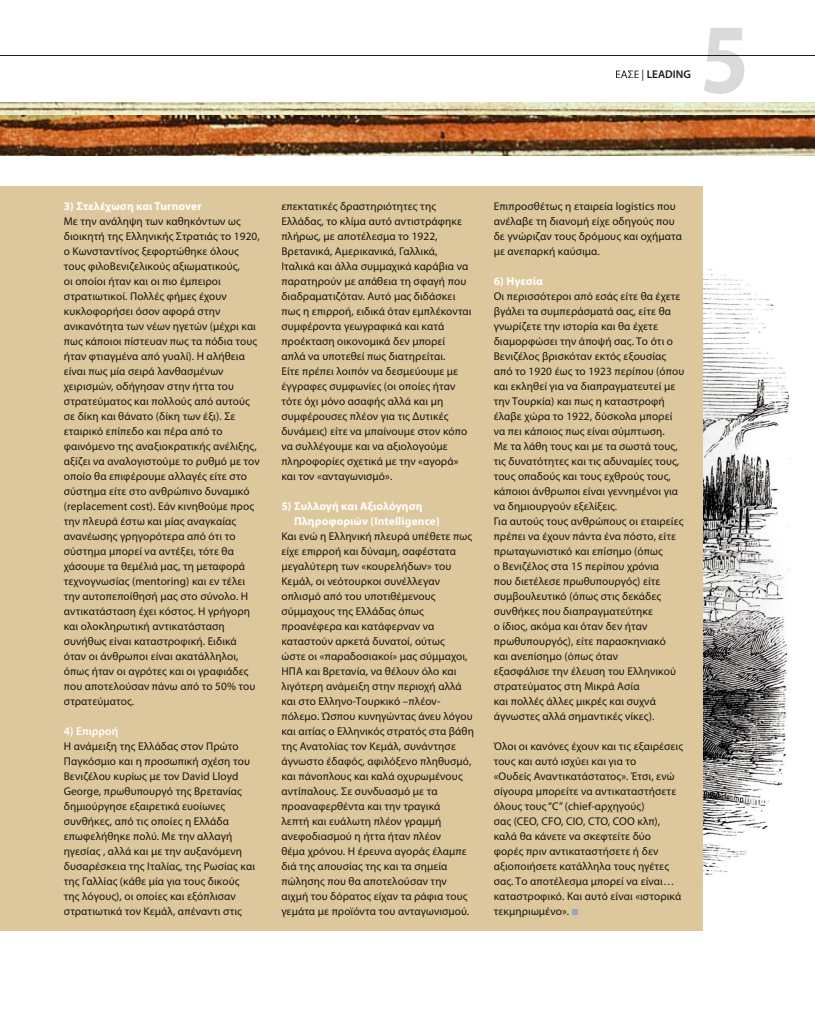
<style>
.page{position:relative;width:815px;height:1028px;background:#fff}
.page>*{position:absolute;margin:0;border:0;box-sizing:border-box;transform-origin:0 0}
.t1{font:700 100px "Myriad Pro";color:#d8dadc;scale:.88 1}
.t2{font:700 11.5px/15px "Myriad Pro";letter-spacing:.01em;color:#fff}
.t3{font:600 11.5px "Myriad Pro";letter-spacing:.005em;color:#fff}
.t4{font:11.25px/15px "Myriad Pro";letter-spacing:.01em;color:#17140d}
.t5{font:600 11.25px "Myriad Pro";color:#1b1c20}
.s1{font-weight:400}
</style>
<div class="page">
<div style="left:0;top:186px;width:705px;height:744px;background:#ddc89e"></div>
<img style="left:703px;top:186px;width:87px;height:744px">
<img style="left:0;top:103px;width:815px;height:12px">
<img style="left:0;top:115px;width:815px;height:41px">
<hr style="left:0;top:55px;width:815px;height:1px;background:#1e1e22">
<svg style="left:616px;top:71px;width:23px;height:7px"></svg>
<svg style="left:572px;top:909px;width:6px;height:6px"></svg>
<p class="t5" style="left:642px;top:68px;width:51px"><span class="s1">|</span> LEADING</p>
<h1 class="t1" style="left:700px;top:-6px;width:57px">5</h1>
<p class="t2" style="left:64px;top:198px;width:140px">3) Στελέχωση και Turnover</p>
<p class="t4" style="left:64px;top:214px;width:197px">Με την ανάληψη των καθηκόντων ως διοικητή της Ελληνικής Στρατιάς το 1920, ο Κωνσταντίνος ξεφορτώθηκε όλους τους φιλοΒενιζελικούς αξιωματικούς,<br>οι οποίοι ήταν και οι πιο έμπειροι στρατιωτικοί. Πολλές φήμες έχουν κυκλοφορήσει όσον αφορά στην ανικανότητα των νέων ηγετών (μέχρι και πως κάποιοι πίστευαν πως τα πόδια τους ήταν φτιαγμένα από γυαλί). Η αλήθεια είναι πως μία σειρά λανθασμένων χειρισμών, οδήγησαν στην ήττα του στρατεύματος και πολλούς από αυτούς σε δίκη και θάνατο (δίκη των έξι). Σε εταιρικό επίπεδο και πέρα από το φαινόμενο της αναξιοκρατικής ανέλιξης, αξίζει να αναλογιστούμε το ρυθμό με τον οποίο θα επιφέρουμε αλλαγές είτε στο σύστημα είτε στο ανθρώπινο δυναμικό (replacement cost). Εάν κινηθούμε προς την πλευρά έστω και μίας αναγκαίας ανανέωσης γρηγορότερα από ότι το σύστημα μπορεί να αντέξει, τότε θα χάσουμε τα θεμέλιά μας, τη μεταφορά τεχνογνωσίας (mentoring) και εν τέλει την αυτοπεποίθησή μας στο σύνολο. Η αντικατάσταση έχει κόστος. Η γρήγορη και ολοκληρωτική αντικατάσταση συνήθως είναι καταστροφική. Ειδικά όταν οι άνθρωποι είναι ακατάλληλοι, όπως ήταν οι αγρότες και οι γραφιάδες που αποτελούσαν πάνω από το 50% του στρατεύματος.</p>
<p class="t3" style="left:64px;top:725px;width:56px">4) Επιρροή</p>
<p class="t4" style="left:64px;top:739px;width:193px">Η ανάμειξη της Ελλάδας στον Πρώτο Παγκόσμιο και η προσωπική σχέση του Βενιζέλου κυρίως με τον David Lloyd George, πρωθυπουργό της Βρετανίας δημιούργησε εξαιρετικά ευοίωνες συνθήκες, από τις οποίες η Ελλάδα επωφελήθηκε πολύ. Με την αλλαγή ηγεσίας , αλλά και με την αυξανόμενη δυσαρέσκεια της Ιταλίας, της Ρωσίας και της Γαλλίας (κάθε μία για τους δικούς της λόγους), οι οποίες και εξόπλισαν στρατιωτικά τον Κεμάλ, απέναντι στις</p>
<p class="t4" style="left:281px;top:199px;width:192px">επεκτατικές δραστηριότητες της Ελλάδας, το κλίμα αυτό αντιστράφηκε πλήρως, με αποτέλεσμα το 1922, Βρετανικά, Αμερικανικά, Γαλλικά, Ιταλικά και άλλα συμμαχικά καράβια να παρατηρούν με απάθεια τη σφαγή που διαδραματιζόταν. Αυτό μας διδάσκει πως η επιρροή, ειδικά όταν εμπλέκονται συμφέροντα γεωγραφικά και κατά προέκταση οικονομικά δεν μπορεί απλά να υποτεθεί πως διατηρείται.<br>Είτε πρέπει λοιπόν να δεσμεύουμε με έγγραφες συμφωνίες (οι οποίες ήταν τότε όχι μόνο ασαφής αλλά και μη συμφέρουσες πλέον για τις Δυτικές δυνάμεις) είτε να μπαίνουμε στον κόπο να συλλέγουμε και να αξιολογούμε πληροφορίες σχετικά με την «αγορά» και τον «ανταγωνισμό».</p>
<p class="t2" style="left:294px;top:498px;width:147px;text-indent:-13px">5) Συλλογή και Αξιολόγηση<br>Πληροφοριών (Intelligence)</p>
<p class="t4" style="left:281px;top:529px;width:194px">Και ενώ η Ελληνική πλευρά υπέθετε πως είχε επιρροή και δύναμη, σαφέστατα μεγαλύτερη των «κουρελήδων» του Κεμάλ, οι νεότουρκοι συνέλλεγαν οπλισμό από του υποτιθέμενους σύμμαχους της Ελλάδας όπως προανέφερα και κατάφερναν να καταστούν αρκετά δυνατοί, ούτως<br>ώστε οι «παραδοσιακοί» μας σύμμαχοι, ΗΠΑ και Βρετανία, να θέλουν όλο και λιγότερη ανάμειξη στην περιοχή αλλά και στο Ελληνο-Τουρκικό –πλέον&shy;πόλεμο. Ώσπου κυνηγώντας άνευ λόγου και αιτίας ο Ελληνικός στρατός στα βάθη της Ανατολίας τον Κεμάλ, συνάντησε άγνωστο έδαφός, αφιλόξενο πληθυσμό, και πάνοπλους και καλά οχυρωμένους αντίπαλους. Σε συνδυασμό με τα προαναφερθέντα και την τραγικά<br>λεπτή και ευάλωτη πλέον γραμμή ανεφοδιασμού η ήττα ήταν πλέον<br>θέμα χρόνου. Η έρευνα αγοράς έλαμπε διά της απουσίας της και τα σημεία πώλησης που θα αποτελούσαν την αιχμή του δόρατος είχαν τα ράφια τους γεμάτα με προϊόντα του ανταγωνισμού.</p>
<p class="t4" style="left:494px;top:199px;width:190px">Επιπροσθέτως η εταιρεία logistics που ανέλαβε τη διανομή είχε οδηγούς που δε γνώριζαν τους δρόμους και οχήματα με ανεπαρκή καύσιμα.</p>
<p class="t2" style="left:494px;top:273px;width:51px">6) Ηγεσία</p>
<p class="t4" style="left:494px;top:289px;width:192px">Οι περισσότεροι από εσάς είτε θα έχετε βγάλει τα συμπεράσματά σας, είτε θα γνωρίζετε την ιστορία και θα έχετε διαμορφώσει την άποψή σας. Το ότι ο Βενιζέλος βρισκόταν εκτός εξουσίας από το 1920 έως το 1923 περίπου (όπου και εκληθεί για να διαπραγματευτεί με την Τουρκία) και πως η καταστροφή έλαβε χώρα το 1922, δύσκολα μπορεί να πει κάποιος πως είναι σύμπτωση.<br>Με τα λάθη τους και με τα σωστά τους, τις δυνατότητες και τις αδυναμίες τους, τους οπαδούς και τους εχθρούς τους, κάποιοι άνθρωποι είναι γεννημένοι για να δημιουργούν εξελίξεις.<br>Για αυτούς τους ανθρώπους οι εταιρείες πρέπει να έχουν πάντα ένα πόστο, είτε πρωταγωνιστικό και επίσημο (όπως<br>ο Βενιζέλος στα 15 περίπου χρόνια<br>που διετέλεσε πρωθυπουργός) είτε συμβουλευτικό (όπως στις δεκάδες συνθήκες που διαπραγματεύτηκε<br>o ίδιος, ακόμα και όταν δεν ήταν πρωθυπουργός), είτε παρασκηνιακό<br>και ανεπίσημο (όπως όταν<br>εξασφάλισε την έλευση του Ελληνικού στρατεύματος στη Μικρά Ασία<br>και πολλές άλλες μικρές και συχνά άγνωστες αλλά σημαντικές νίκες).</p>
<p class="t4" style="left:494px;top:739px;width:191px">Όλοι οι κανόνες έχουν και τις εξαιρέσεις τους και αυτό ισχύει και για το<br>«Ουδείς Αναντικατάστατος». Έτσι, ενώ σίγουρα μπορείτε να αντικαταστήσετε όλους τους “C” (chief-αρχηγούς)<br>σας (CEO, CFO, CIO, CTO, COO κλπ), καλά θα κάνετε να σκεφτείτε δύο φορές πριν αντικαταστήσετε ή δεν αξιοποιήσετε κατάλληλα τους ηγέτες σας. Το αποτέλεσμα μπορεί να είναι… καταστροφικό. Και αυτό είναι «ιστορικά τεκμηριωμένο».</p>
</div>
